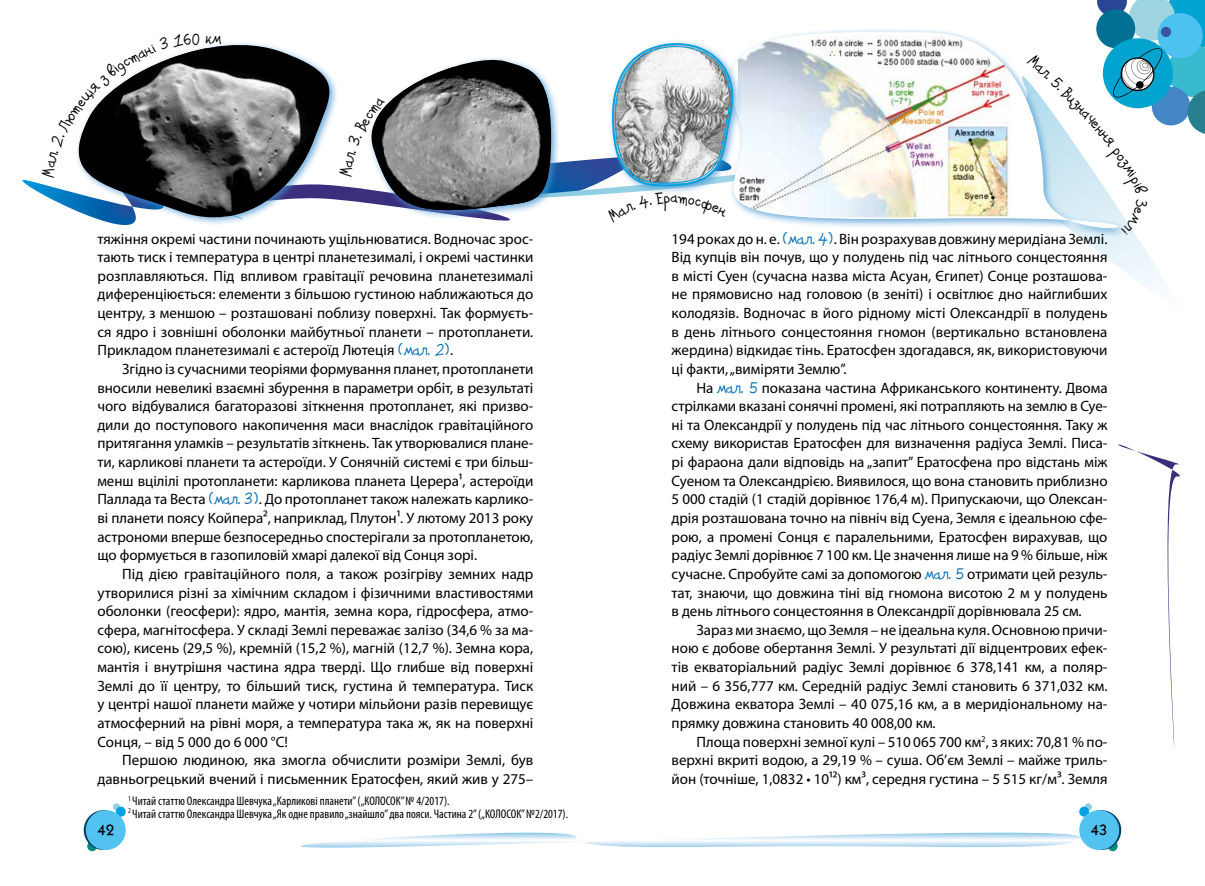
<style>
.page{position:relative;width:1205px;height:886px;background:#fff}
.page>*{position:absolute;margin:0;border:0;box-sizing:border-box;transform-origin:0 0}
.t1{font:15px/18.6px "Myriad Pro";color:#000;text-align:justify}
.t2{font:700 15px "Kabel";color:#000}
.t3{font:condensed 12.5px/12.5px "Myriad Pro";color:#000}
.s1{font-family:"PF Kids Pro Grade Five";font-size:17.5px;color:#006bb4}
</style>
<div class="page">
<svg style="left:300px;top:832px;width:780px;height:16px"></svg>
<svg style="left:1118px;top:444px;width:62px;height:303px"></svg>
<svg style="left:1080px;top:235px;width:85px;height:54px"></svg>
<div style="left:726px;top:28px;width:401px;height:209px;background:#fff"></div>
<svg style="left:759px;top:31px;width:268px;height:196px"></svg>
<img style="left:759px;top:36px;width:251px;height:181px">
<svg style="left:1108px;top:841px;width:9px;height:10px"></svg>
<div style="left:1085px;top:803px;width:7px;height:7px;background:#8dd0dc;border-radius:50%"></div>
<div style="left:1079px;top:806px;width:10px;height:11px;background:#00a1e2;border-radius:50%"></div>
<svg style="left:1081px;top:810px;width:40px;height:40px"></svg>
<div style="left:1079px;top:810px;width:40px;height:40px;background:#52c3f1;border-radius:50%"></div>
<svg style="left:87px;top:841px;width:10px;height:10px"></svg>
<div style="left:113px;top:803px;width:7px;height:7px;background:#8dd0dc;border-radius:50%"></div>
<div style="left:116px;top:806px;width:10px;height:11px;background:#00a1e2;border-radius:50%"></div>
<svg style="left:84px;top:810px;width:40px;height:40px"></svg>
<div style="left:86px;top:810px;width:40px;height:40px;background:#52c3f1;border-radius:50%"></div>
<svg style="left:22px;top:41px;width:737px;height:184px"></svg>
<svg style="left:1027px;top:0;width:178px;height:235px"></svg>
<p class="t1" style="left:97px;top:229px;width:437px">тяжіння окремі частини починають ущільнюватися. Водночас зрос&shy;тають тиск і температура в центрі планетезималі, і окремі частинки розплавляються. Під впливом гравітації речовина планетезималі диференціюється: елементи з більшою густиною наближаються до центру, з меншою – розташовані поблизу поверхні. Так формуєть&shy;ся ядро і зовнішні оболонки майбутньої планети – протопланети.<br>Прикладом планетезималі є астероїд Лютеція <span class="s1">(мал. 2)</span>.</p>
<p class="t1" style="left:97px;top:359px;width:437px;text-indent:25px">Згідно із сучасними теоріями формування планет, протопланети вносили невеликі взаємні збурення в параметри орбіт, в результаті чого відбувалися багаторазові зіткнення протопланет, які призво&shy;дили до поступового накопичення маси внаслідок гравітаційного притягання уламків – результатів зіткнень. Так утворювалися плане&shy;ти, карликові планети та астероїди. У Сонячній системі є три більш&shy;менш вцілілі протопланети: карликова планета Церера¹, астероїди Паллада та Веста <span class="s1">(мал. 3)</span>. До протопланет також належать карлико&shy;ві планети поясу Койпера², наприклад, Плутон¹. У лютому 2013 року астрономи вперше безпосередньо спостерігали за протопланетою, що формується в газопиловій хмарі далекої від Сонця зорі.</p>
<p class="t1" style="left:97px;top:564px;width:437px;text-indent:25px">Під дією гравітаційного поля, а також розігріву земних надр утворилися різні за хімічним складом і фізичними властивостями оболонки (геосфери): ядро, мантія, земна кора, гідросфера, атмо&shy;сфера, магнітосфера. У складі Землі переважає залізо (34,6 % за ма&shy;сою), кисень (29,5 %), кремній (15,2 %), магній (12,7 %). Земна кора, мантія і внутрішня частина ядра тверді. Що глибше від поверхні Землі до її центру, то більший тиск, густина й температура. Тиск у центрі нашої планети майже у чотири мільйони разів перевищує атмосферний на рівні моря, а температура така ж, як на поверхні Сонця, – від 5 000 до 6 000 °C!</p>
<p class="t1" style="left:97px;top:751px;width:437px;text-align:right">Першою людиною, яка змогла обчислити розміри Землі, був давньогрецький вчений і письменник Ератосфен, який жив у 275–</p>
<p class="t3" style="left:128px;top:794px;width:441px"><sup>1</sup> Читай статтю Олександра Шевчука „Карликові планети” („КОЛОСОК” № 4/2017).<br><sup>2</sup> Читай статтю Олександра Шевчука „Як одне правило „знайшло” два пояси. Частина 2” („КОЛОСОК” №2/2017).</p>
<p class="t1" style="left:671px;top:229px;width:437px">194 роках до н. е. <span class="s1">(мал. 4)</span>. Він розрахував довжину меридіана Землі.<br>Від купців він почув, що у полудень під час літнього сонцестояння в місті Суен (сучасна назва міста Асуан, Єгипет) Сонце розташова&shy;не прямовисно над головою (в зеніті) і освітлює дно найглибших колодязів. Водночас в його рідному місті Олександрії в полудень в день літнього сонцестояння гномон (вертикально встановлена жердина) відкидає тінь. Ератосфен здогадався, як, використовуючи ці факти, „виміряти Землю”.</p>
<p class="t1" style="left:671px;top:378px;width:437px;text-indent:25px">На <span class="s1">мал. 5</span> показана частина Африканського континенту. Двома стрілками вказані сонячні промені, які потрапляють на землю в Суе&shy;ні та Олександрії у полудень під час літнього сонцестояння. Таку ж схему використав Ератосфен для визначення радіуса Землі. Писа&shy;рі фараона дали відповідь на „запит” Ератосфена про відстань між Суеном та Олександрією. Виявилося, що вона становить приблизно 5 000 стадій (1 стадій дорівнює 176,4 м). Припускаючи, що Олексан&shy;дрія розташована точно на північ від Суена, Земля є ідеальною сфе&shy;рою, а промені Сонця є паралельними, Ератосфен вирахував, що радіус Землі дорівнює 7 100 км. Це значення лише на 9 % більше, ніж сучасне. Спробуйте самі за допомогою <span class="s1">мал. 5</span> отримати цей резуль&shy;тат, знаючи, що довжина тіні від гномона висотою 2 м у полудень в день літнього сонцестояння в Олександрії дорівнювала 25 см.</p>
<p class="t1" style="left:671px;top:620px;width:437px;text-indent:25px">Зараз ми знаємо, що Земля – не ідеальна куля. Основною причи&shy;ною є добове обертання Землі. У результаті дії відцентрових ефек&shy;тів екваторіальний радіус Землі дорівнює 6 378,141 км, а поляр&shy;ний – 6 356,777 км. Середній радіус Землі становить 6 371,032 км.<br>Довжина екватора Землі – 40 075,16 км, а в меридіональному на&shy;прямку довжина становить 40 008,00 км.</p>
<p class="t1" style="left:671px;top:732px;width:437px;text-indent:25px">Площа поверхні земної кулі – 510 065 700 км<sup>2</sup>, з яких: 70,81 % по&shy;верхні вкриті водою, а 29,19 % – суша. Об’єм Землі – майже триль&shy;йон (точніше, 1,0832 • 10¹²) км³, середня густина – 5 515 кг/м³. Земля</p>
<p class="t2" style="left:97px;top:821px;width:19px">42</p>
<p class="t2" style="left:1090px;top:821px;width:19px">43</p>
</div>
